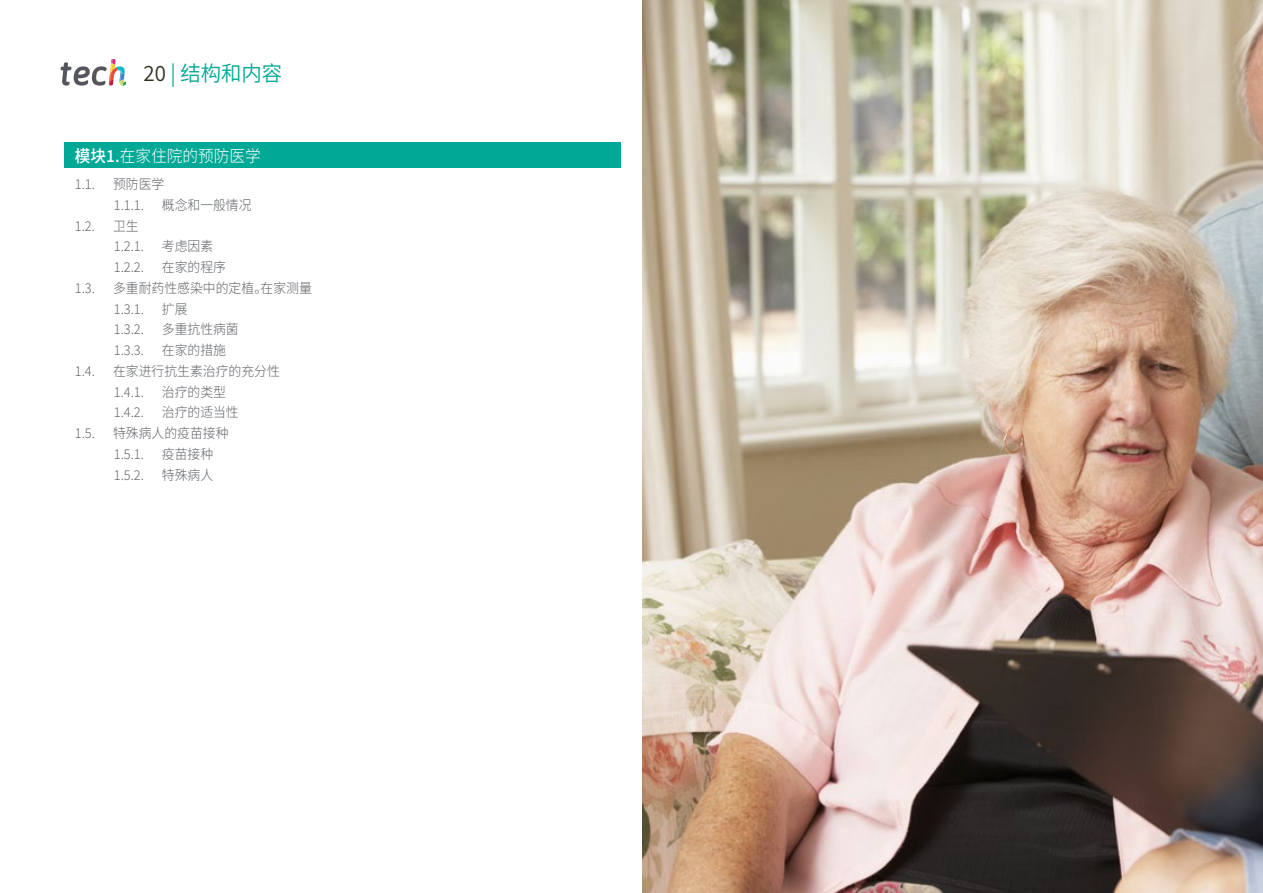
<style>
.page{position:relative;width:1263px;height:893px;background:#fff}
.page>*{position:absolute;margin:0;border:0;box-sizing:border-box;transform-origin:0 0}
.t1{font:21px "Source Han Sans CN";color:#00a996}
.t2{font:300 16.5px "Source Han Sans CN";color:#fff;scale:.95 1}
.t3{font:300 13.5px/20.7px "Source Han Sans CN";color:#61646a;scale:.95 1}
.s1{color:#312e20}
.s2{font-weight:500}
</style>
<div class="page">
<img style="left:642px;top:0;width:621px;height:893px">
<svg style="left:61px;top:59px;width:65px;height:27px"></svg>
<div style="left:64px;top:142px;width:557px;height:26px;background:#00a996"></div>
<h1 class="t1" style="left:144px;top:61px;width:140px"><span class="s1">20</span> | 结构和内容</h1>
<p class="t2" style="left:75px;top:147px;width:197px"><span class="s2">模块1.</span>在家住院的预防医学</p>
<p class="t3" style="left:75px;top:174px;width:23px">1.1.</p>
<p class="t3" style="left:113px;top:174px;width:55px">预防医学<br>1.1.1.</p>
<p class="t3" style="left:162px;top:195px;width:96px">概念和一般情况</p>
<p class="t3" style="left:75px;top:216px;width:23px">1.2.</p>
<p class="t3" style="left:113px;top:216px;width:34px">卫生<br>1.2.1.</p>
<p class="t3" style="left:162px;top:236px;width:55px">考虑因素</p>
<p class="t3" style="left:114px;top:257px;width:33px">1.2.2.</p>
<p class="t3" style="left:162px;top:257px;width:69px">在家的程序</p>
<p class="t3" style="left:75px;top:278px;width:23px">1.3.</p>
<p class="t3" style="left:113px;top:278px;width:211px">多重耐药性感染中的定植。在家测量<br>1.3.1.</p>
<p class="t3" style="left:162px;top:299px;width:28px">扩展</p>
<p class="t3" style="left:114px;top:319px;width:33px">1.3.2.</p>
<p class="t3" style="left:162px;top:319px;width:83px">多重抗性病菌</p>
<p class="t3" style="left:114px;top:340px;width:33px">1.3.3.</p>
<p class="t3" style="left:162px;top:340px;width:69px">在家的措施</p>
<p class="t3" style="left:75px;top:361px;width:23px">1.4.</p>
<p class="t3" style="left:113px;top:361px;width:177px">在家进行抗生素治疗的充分性<br>1.4.1.</p>
<p class="t3" style="left:162px;top:382px;width:69px">治疗的类型</p>
<p class="t3" style="left:114px;top:402px;width:33px">1.4.2.</p>
<p class="t3" style="left:162px;top:402px;width:83px">治疗的适当性</p>
<p class="t3" style="left:75px;top:423px;width:23px">1.5.</p>
<p class="t3" style="left:113px;top:423px;width:123px">特殊病人的疫苗接种<br>1.5.1.</p>
<p class="t3" style="left:162px;top:444px;width:55px">疫苗接种</p>
<p class="t3" style="left:114px;top:465px;width:33px">1.5.2.</p>
<p class="t3" style="left:162px;top:465px;width:55px">特殊病人</p>
</div>
